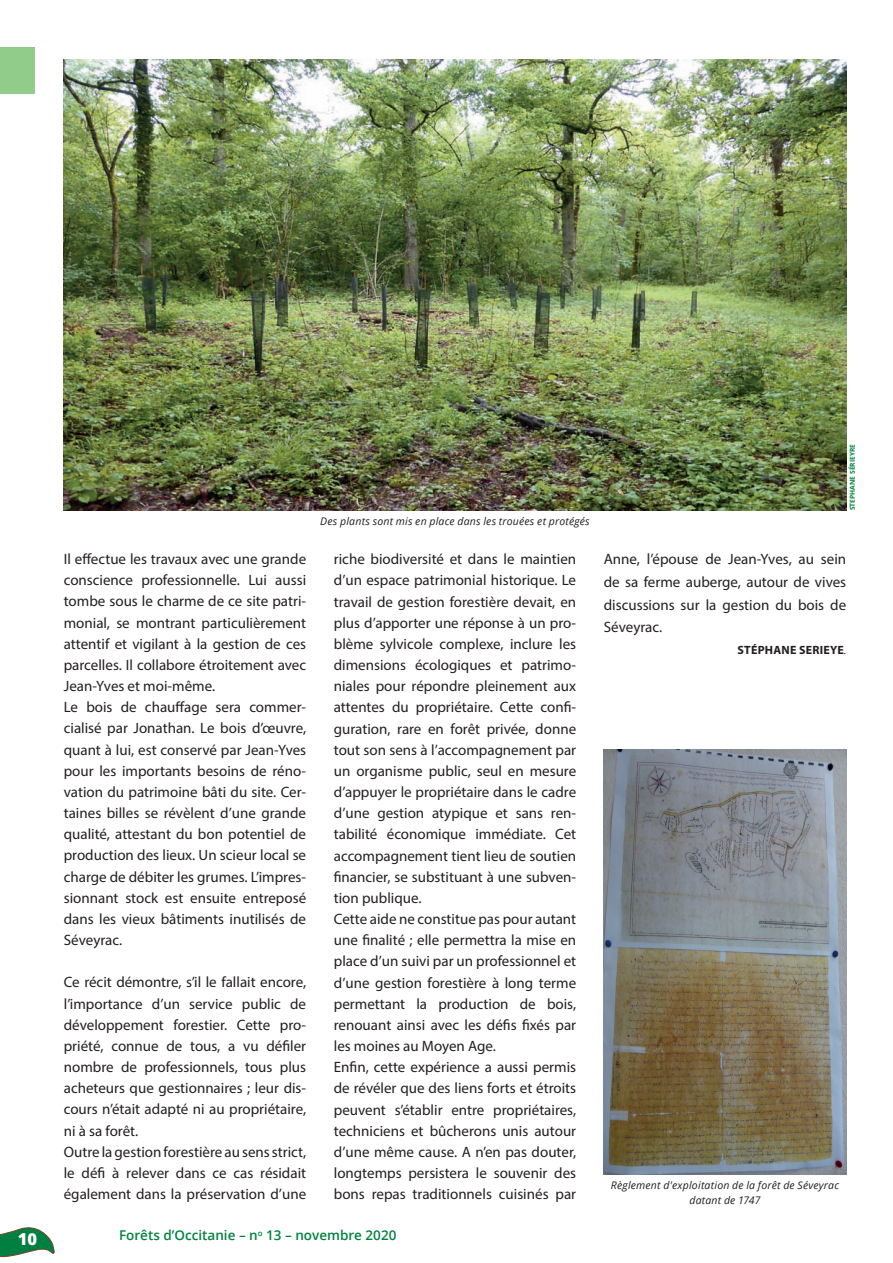
<style>
.page{position:relative;width:893px;height:1263px;background:#fff}
.page>*{position:absolute;margin:0;border:0;box-sizing:border-box;transform-origin:0 0}
.t1{font:800 16.5px "Open Sans";color:#fff}
.t2{font:15px/21.1px "Myriad Pro";color:#231f20}
.t3{font:600 13.5px "Open Sans";color:#00823f}
.t4{font:700 12px "Myriad Pro";letter-spacing:.02em;color:#231f20}
.t5{font:italic 10.5px/15.8px "Open Sans";letter-spacing:.02em;color:#231f20;text-align:center}
.t6{font:700 6.75px "Open Sans";color:#00823f}
.s1{font-weight:400;font-style:italic;font-size:10.5px}
</style>
<div class="page">
<svg style="left:0;top:1227px;width:55px;height:31px"></svg>
<div style="left:0;top:47px;width:34px;height:47px;background:#91cc8a"></div>
<img style="left:64px;top:59px;width:782px;height:451px">
<img style="left:604px;top:750px;width:242px;height:425px">
<p class="t1" style="left:18px;top:1226px;width:21px">10</p>
<p class="t2" style="left:64px;top:548px;width:244px">Il effectue les travaux avec une grande conscience professionnelle. Lui aussi tombe sous le charme de ce site patri&shy;monial, se montrant particulièrement attentif et vigilant à la gestion de ces parcelles. Il collabore étroitement avec Jean-Yves et moi-même.<br>Le bois de chauffage sera commer&shy;cialisé par Jonathan. Le bois d’œuvre, quant à lui, est conservé par Jean-Yves pour les importants besoins de réno&shy;vation du patrimoine bâti du site. Cer&shy;taines billes se révèlent d’une grande qualité, attestant du bon potentiel de production des lieux. Un scieur local se charge de débiter les grumes. L’impres&shy;sionnant stock est ensuite entreposé dans les vieux bâtiments inutilisés de Séveyrac.</p>
<p class="t2" style="left:64px;top:971px;width:244px">Ce récit démontre, s’il le fallait encore, l’importance d’un service public de développement forestier. Cette pro&shy;priété, connue de tous, a vu défiler nombre de professionnels, tous plus acheteurs que gestionnaires ; leur dis&shy;cours n’était adapté ni au propriétaire, ni à sa forêt.<br>Outre la gestion forestière au sens strict, le défi à relever dans ce cas résidait également dans la préservation d’une</p>
<p class="t5" style="left:320px;top:513px;width:271px">Des plants sont mis en place dans les trouées et protégés</p>
<p class="t6" style="left:847px;top:510px;width:68px;rotate:-90deg">STEPHANE SÉRIEYRE</p>
<p class="t2" style="left:334px;top:548px;width:244px">riche biodiversité et dans le maintien d’un espace patrimonial historique. Le travail de gestion forestière devait, en plus d’apporter une réponse à un pro&shy;blème sylvicole complexe, inclure les dimensions écologiques et patrimo&shy;niales pour répondre pleinement aux attentes du propriétaire. Cette confi&shy;guration, rare en forêt privée, donne tout son sens à l’accompagnement par un organisme public, seul en mesure d’appuyer le propriétaire dans le cadre d’une gestion atypique et sans ren&shy;tabilité économique immédiate. Cet accompagnement tient lieu de soutien financier, se substituant à une subven&shy;tion publique.<br>Cette aide ne constitue pas pour autant une finalité ; elle permettra la mise en place d’un suivi par un professionnel et d’une gestion forestière à long terme permettant la production de bois, renouant ainsi avec les défis fixés par les moines au Moyen Age.<br>Enfin, cette expérience a aussi permis de révéler que des liens forts et étroits peuvent s’établir entre propriétaires, techniciens et bûcherons unis autour d’une même cause. A n’en pas douter, longtemps persistera le souvenir des bons repas traditionnels cuisinés par</p>
<p class="t2" style="left:604px;top:548px;width:244px;line-height:22.6px;text-align:justify">Anne, l’épouse de Jean-Yves, au sein de sa ferme auberge, autour de vives discussions sur la gestion du bois de Séveyrac.</p>
<p class="t4" style="left:738px;top:642px;width:110px">STÉPHANE SERIEYE<span class="s1">.</span></p>
<p class="t5" style="left:611px;top:1177px;width:230px">Règlement d'exploitation de la forêt de Séveyrac datant de 1747</p>
<p class="t3" style="left:119px;top:1226px;width:279px">Forêts d’Occitanie – n<sup>o</sup> 13 – novembre 2020</p>
</div>
